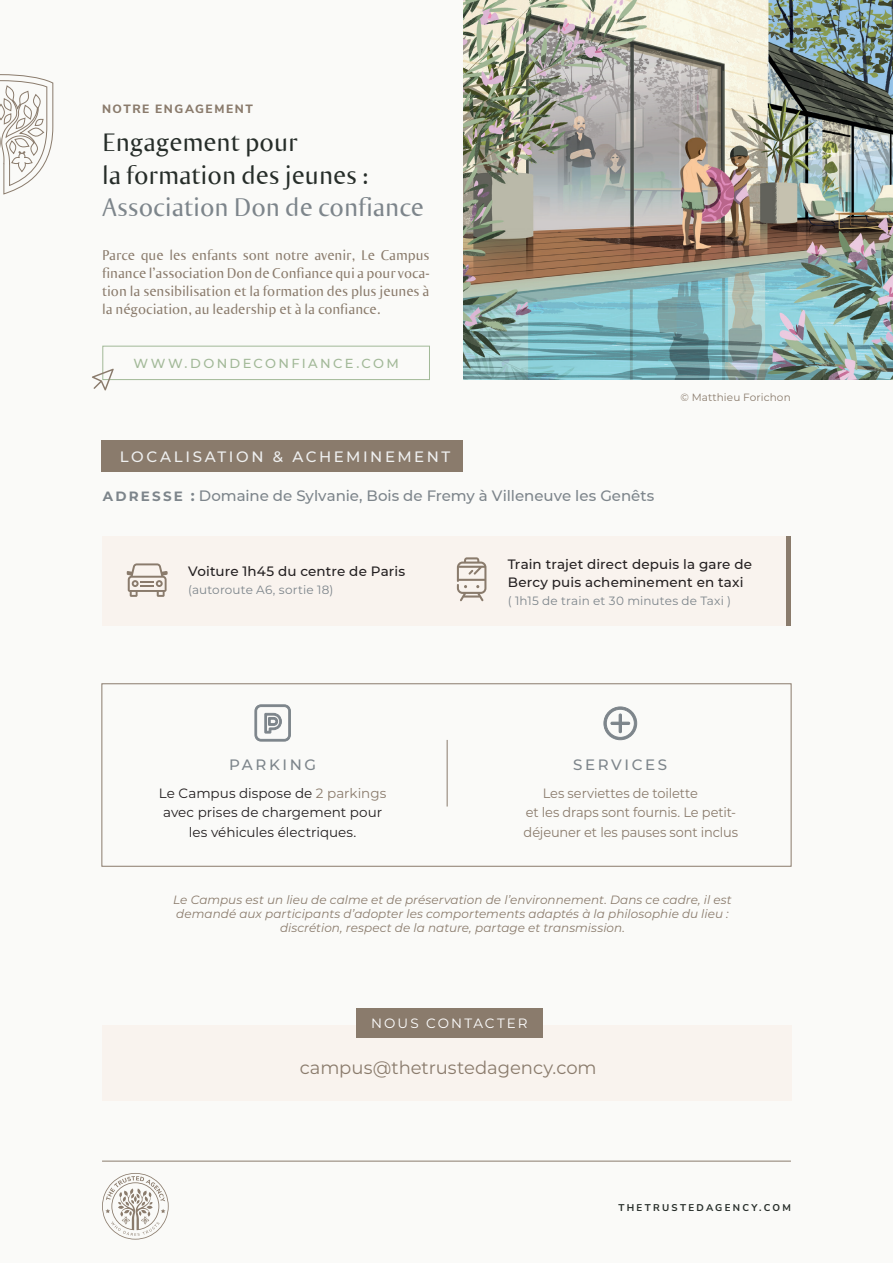
<style>
.page{position:relative;width:893px;height:1263px;background:#fafaf8}
.page>*{position:absolute;margin:0;border:0;box-sizing:border-box;transform-origin:0 0}
.t1{font:27px/32.4px "Ogirema";color:#262d29}
.t2{font:27px "Ogirema";color:#7d858b}
.t3{font:18px "Montserrat";color:#8a7b6c}
.t4{font:15px/18px "Ogirema";color:#8a7b6c;text-align:justify}
.t5{font:500 15px "Montserrat";color:#7d858b}
.t6{font:500 15px "Montserrat";letter-spacing:.17em;color:#eff0f0}
.t7{font:500 15px "Montserrat";letter-spacing:.175em;color:#7d858b}
.t8{font:500 13.5px/18px "Montserrat";letter-spacing:.01em;color:#231f20}
.t9{font:13.5px/19.5px "Montserrat";letter-spacing:-.01em;color:#8a7b6c;scale:.96 1}
.t10{font:13.5px/19.5px "Montserrat";color:#231f20;text-align:center}
.t11{font:13.5px "Montserrat";letter-spacing:.155em;color:#fff}
.t12{font:500 13.05px "Montserrat";letter-spacing:.18em;color:#a2b998}
.t13{font:italic 12px/14.4px "Montserrat";letter-spacing:.005em;color:#8a7b6c;text-align:center}
.t14{font:12px "Montserrat";letter-spacing:.015em;color:#7d858b}
.t15{font:800 12px "Nunito Sans";letter-spacing:.13em;color:#8a7b6c}
.t16{font:10.5px "Montserrat";letter-spacing:.01em;color:#8a7b6c}
.t17{font:700 9.75px "Nunito Sans";letter-spacing:.235em;color:#262d29}
.s1{font-weight:700;font-size:13.5px}
.s2{font-weight:700}
.s3{color:#8a7b6c}
</style>
<div class="page">
<hr style="left:102px;top:1161px;width:689px;height:1px;background:#8a7b6c">
<svg style="left:102px;top:1173px;width:67px;height:66px"></svg>
<div style="left:102px;top:1025px;width:689px;height:76px;background:#f9f3ee"></div>
<div style="left:102px;top:536px;width:689px;height:90px;background:#f9f3ee"></div>
<div style="left:102px;top:440px;width:361px;height:32px;background:#8a7b6c"></div>
<hr style="left:787px;top:536px;width:4px;height:90px;background:#8a7b6c">
<img style="left:463px;top:0;width:430px;height:380px">
<svg style="left:0;top:74px;width:53px;height:120px"></svg>
<hr style="left:447px;top:740px;width:1px;height:66px;background:#8a7b6c">
<svg style="left:127px;top:563px;width:41px;height:34px"></svg>
<svg style="left:457px;top:557px;width:29px;height:44px"></svg>
<div style="left:356px;top:1009px;width:186px;height:29px;background:#8a7b6c"></div>
<svg style="left:603px;top:706px;width:34px;height:34px"></svg>
<svg style="left:255px;top:704px;width:36px;height:37px"></svg>
<div style="left:102px;top:346px;width:328px;height:34px;border:1px solid #a2b998"></div>
<svg style="left:92px;top:369px;width:22px;height:21px"></svg>
<p class="t15" style="left:102px;top:100px;width:152px">NOTRE ENGAGEMENT</p>
<h1 class="t1" style="left:102px;top:125px;width:268px">Engagement pour<br>la formation des jeunes :</h1>
<h1 class="t2" style="left:102px;top:191px;width:323px">Association Don de confiance</h1>
<p class="t4" style="left:102px;top:246px;width:329px">Parce que les enfants sont notre avenir, Le Campus finance l’association Don de Confiance qui a pour voca&shy;tion la sensibilisation et la formation des plus jeunes à la négociation, au leadership et à la confiance.</p>
<p class="t12" style="left:133px;top:354px;width:267px">WWW.DONDECONFIANCE.COM</p>
<p class="t6" style="left:120px;top:446px;width:332px">LOCALISATION &amp; ACHEMINEMENT</p>
<p class="t5" style="left:103px;top:485px;width:553px"><span class="s1">A D R E S S E</span> <span class="s2">:</span> Domaine de Sylvanie, Bois de Fremy à Villeneuve les Genêts</p>
<p class="t16" style="left:680px;top:390px;width:112px">© Matthieu Forichon</p>
<p class="t8" style="left:188px;top:562px;width:219px">Voiture 1h45 du centre de Paris</p>
<p class="t14" style="left:188px;top:582px;width:147px">(autoroute A6, sortie 18)</p>
<p class="t7" style="left:229px;top:754px;width:89px">PARKING</p>
<p class="t10" style="left:159px;top:782px;width:229px">Le Campus dispose de <span class="s3">2 parkings </span>avec prises de chargement pour les véhicules électriques.</p>
<p class="t8" style="left:508px;top:554px;width:246px">Train trajet direct depuis la gare de<br>Bercy puis acheminement en taxi</p>
<p class="t14" style="left:508px;top:592px;width:225px">( 1h15 de train et 30 minutes de Taxi )</p>
<p class="t7" style="left:573px;top:754px;width:95px">SERVICES</p>
<p class="t9" style="left:524px;top:782px;width:225px;text-indent:19px">Les serviettes de toilette<br>et les draps sont fournis. Le petit&shy;déjeuner et les pauses sont inclus</p>
<p class="t13" style="left:173px;top:892px;width:560px">Le Campus est un lieu de calme et de préservation de l’environnement. Dans ce cadre, il est demandé aux participants d’adopter les comportements adaptés à la philosophie du lieu : discrétion, respect de la nature, partage et transmission.</p>
<p class="t11" style="left:371px;top:1014px;width:158px">NOUS CONTACTER</p>
<h2 class="t3" style="left:300px;top:1055px;width:299px">campus@thetrustedagency.com</h2>
<p class="t17" style="left:618px;top:1201px;width:174px">THETRUSTEDAGENCY.COM</p>
</div>
